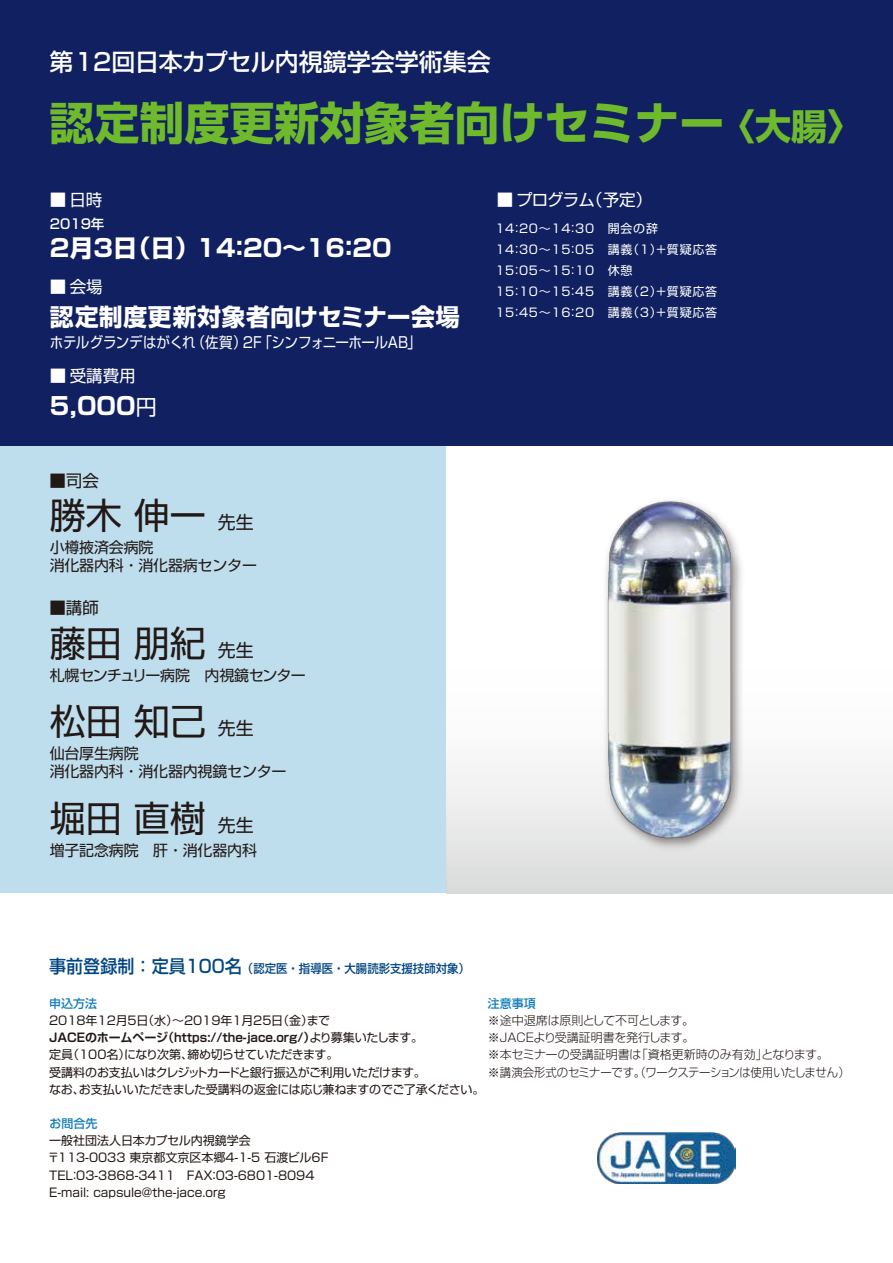
<style>
.page{position:relative;width:893px;height:1263px;background:#fff}
.page>*{position:absolute;margin:0;border:0;box-sizing:border-box;transform-origin:0 0}
.t1{font:700 45px "Shin Go Pro";color:#6fba2c}
.t2{font:36px "Shin Go Pro";color:#221815}
.t3{font:700 24px "Shin Go Pro";color:#fff}
.t4{font:500 24px "Shin Go Pro";color:#fff}
.t5{font:16.5px "Shin Go Pro";letter-spacing:-.005em;color:#fff}
.t6{font:16.5px "Shin Go Pro";color:#221815}
.t7{font:15px/18px "Shin Go Pro";letter-spacing:-.015em;color:#221815}
.t8{font:15px "Shin Go Pro";letter-spacing:-.02em;color:#fff;scale:.9 1}
.t9{font:15px "Shin Go Pro";letter-spacing:-.04em;color:#221815}
.t10{font:500 13.5px "Shin Go Pro";color:#fff}
.t11{font:12px/17.2px "Shin Go Pro";color:#221815}
.t12{font:300 12px/17.2px "Shin Go Pro";letter-spacing:-.02em;color:#221815}
.t13{font:12px/17.2px "Shin Go Pro";letter-spacing:-.03em;color:#221815}
.t14{font:12px/21px "Shin Go Pro";letter-spacing:.065em;color:#fff}
.t15{font:700 12px "Shin Go Pro De";color:#221815}
.t16{font:500 12px "Shin Go Pro";color:#034684;scale:.95 1}
.t17{font:500 12px "Shin Go Pro";color:#117dbb}
.s1{font-size:36px}
.s2{font-weight:400;font-size:21px}
.s3{font-size:18px}
.s4{font-family:"Shin Go Pro";font-weight:400}
</style>
<div class="page">
<div style="left:0;top:0;width:893px;height:446px;background:#102060"></div>
<div style="left:0;top:446px;width:446px;height:447px;background:#bedded"></div>
<div style="left:446px;top:446px;width:447px;height:447px;background:linear-gradient(to bottom,#fff,#e8e8e8)"></div>
<img style="left:599px;top:494px;width:150px;height:360px">
<img style="left:607px;top:500px;width:125px;height:340px">
<img style="left:597px;top:1132px;width:138px;height:52px">
<h3 class="t4" style="left:50px;top:42px;width:443px">第12回日本カプセル内視鏡学会学術集会</h3>
<h1 class="t1" style="left:50px;top:87px;width:815px">認定制度更新対象者向けセミナー<span class="s1">〈大腸〉</span></h1>
<h3 class="t5" style="left:50px;top:186px;width:54px">■ 日時</h3>
<h3 class="t5" style="left:497px;top:186px;width:157px">■ プログラム（予定）</h3>
<p class="t10" style="left:50px;top:212px;width:56px">2019年</p>
<h3 class="t3" style="left:50px;top:229px;width:343px">2月3日（日）14：20～16：20</h3>
<h3 class="t5" style="left:50px;top:273px;width:55px">■ 会場</h3>
<h3 class="t3" style="left:50px;top:298px;width:411px">認定制度更新対象者向けセミナー会場</h3>
<p class="t8" style="left:50px;top:330px;width:414px">ホテルグランデはがくれ（佐賀）2F「シンフォニーホールAB」</p>
<h3 class="t5" style="left:50px;top:363px;width:88px">■ 受講費用</h3>
<h3 class="t3" style="left:50px;top:386px;width:108px">5,000<span class="s2">円</span></h3>
<h3 class="t6" style="left:49px;top:467px;width:51px">■司会</h3>
<h2 class="t2" style="left:50px;top:486px;width:205px">勝木 伸一 <span class="s3">先生</span></h2>
<p class="t7" style="left:50px;top:537px;width:209px">小樽掖済会病院<br>消化器内科・消化器病センター</p>
<h3 class="t6" style="left:49px;top:594px;width:51px">■講師</h3>
<h2 class="t2" style="left:50px;top:614px;width:205px">藤田 朋紀 <span class="s3">先生</span></h2>
<p class="t9" style="left:50px;top:663px;width:258px">札幌センチュリー病院　内視鏡センター</p>
<h2 class="t2" style="left:50px;top:692px;width:205px">松田 知己 <span class="s3">先生</span></h2>
<p class="t7" style="left:50px;top:743px;width:238px">仙台厚生病院<br>消化器内科・消化器内視鏡センター</p>
<h2 class="t2" style="left:50px;top:788px;width:205px">堀田 直樹 <span class="s3">先生</span></h2>
<p class="t7" style="left:50px;top:839px;width:209px">増子記念病院　肝・消化器内科</p>
<p class="t14" style="left:495px;top:217px;width:223px">14：20～14：30　開会の辞<br>14：30～15：05　講義（１）＋質疑応答<br>15：05～15：10　休憩<br>15：10～15：45　講義（２）＋質疑応答<br>15：45～16：20　講義（３）＋質疑応答</p>
<p class="t16" style="left:49px;top:958px;width:444px"><span class="s3">事前登録制：定員100名</span>（認定医・指導医・大腸読影支援技師対象）</p>
<p class="t17" style="left:49px;top:993px;width:49px">申込方法</p>
<p class="t11" style="left:49px;top:1010px;width:282px">2018年12月5日（水）～2019年1月25日（金）まで</p>
<p class="t15" style="left:49px;top:1028px;width:376px">JACEのホームページ（https://the-jace.org/）<span class="s4">より募集いたします。</span></p>
<p class="t13" style="left:49px;top:1045px;width:437px">定員（100名）になり次第、締め切らせていただきます。<br>受講料のお支払いはクレジットカードと銀行振込がご利用いただけます。<br>なお、お支払いいただきました受講料の返金には応じ兼ねますのでご了承ください。</p>
<p class="t17" style="left:49px;top:1113px;width:49px">お問合先</p>
<p class="t11" style="left:48px;top:1130px;width:282px">一般社団法人日本カプセル内視鏡学会〒113-0033 東京都文京区本郷4-1-5 石渡ビル6F<br>TEL：03-3868-3411　FAX：03-6801-8094<br>E-mail: capsule@the-jace.org</p>
<p class="t17" style="left:488px;top:993px;width:49px">注意事項</p>
<p class="t12" style="left:488px;top:1010px;width:363px">※途中退席は原則として不可とします。<br>※JACEより受講証明書を発行します。<br>※本セミナーの受講証明書は「資格更新時のみ有効」となります。<br>※講演会形式のセミナーです。（ワークステーションは使用いたしません）</p>
</div>
